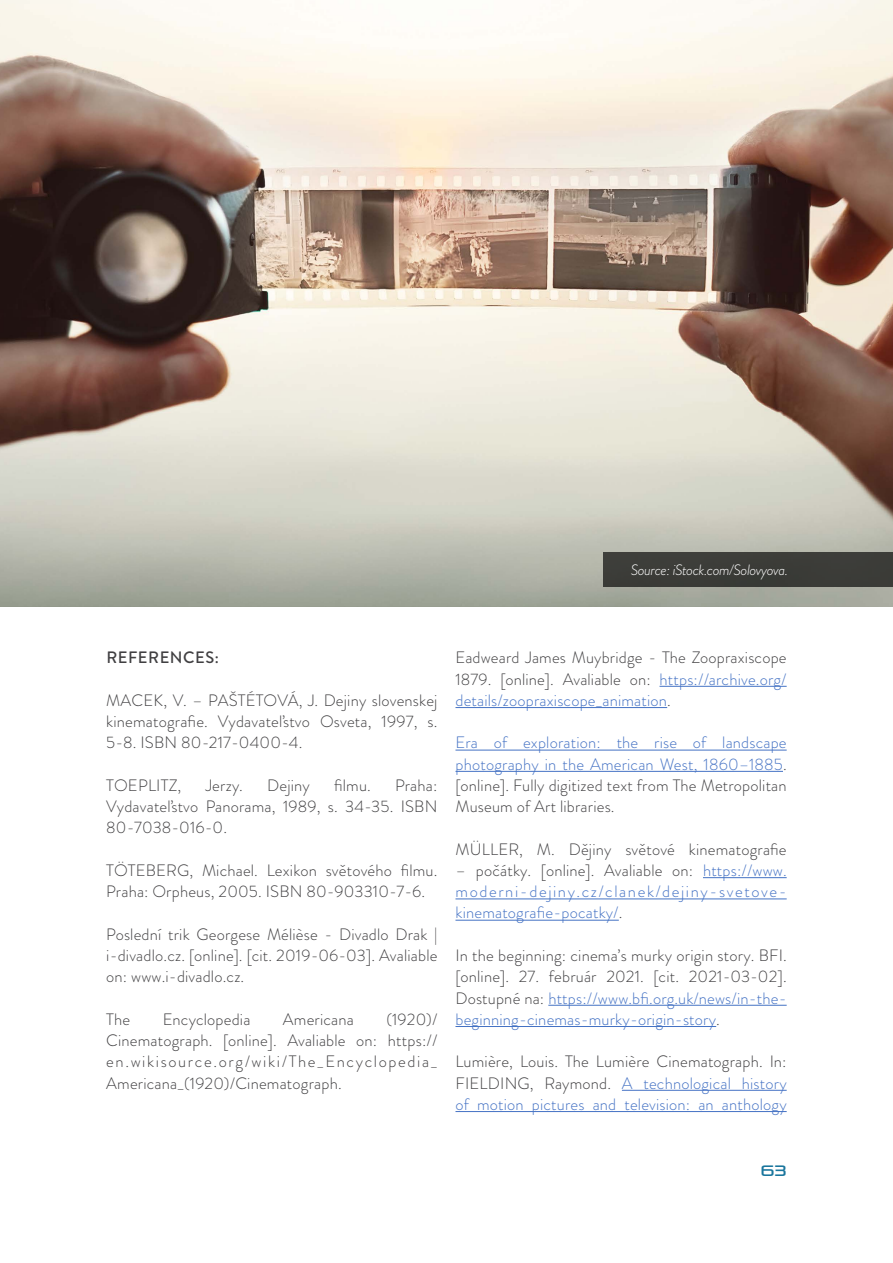
<style>
.page{position:relative;width:893px;height:1263px;background:#fff}
.page>*{position:absolute;margin:0;border:0;box-sizing:border-box;transform-origin:0 0}
.t1{font:300 16.5px/21.3px "Brandon Grotesque";letter-spacing:.01em;color:#414042;text-align:justify}
.t2{font:300 16.5px/21.3px "Brandon Grotesque";letter-spacing:.01em;color:#4472c4;text-align:justify}
.t3{font:500 16.5px "Brandon Grotesque";letter-spacing:.03em;color:#414042}
.t4{font:italic 300 15px "Brandon Grotesque";letter-spacing:-.03em;color:#fff}
.t5{font:15px "Pirulen Rg";color:#1a769d}
.s1{color:#4472c4}
.s2{color:#414042}
</style>
<div class="page">
<hr style="left:659px;top:686px;width:128px;height:1px;background:#4472c4">
<hr style="left:455px;top:707px;width:212px;height:1px;background:#4472c4">
<hr style="left:455px;top:750px;width:332px;height:1px;background:#4472c4">
<hr style="left:455px;top:771px;width:328px;height:1px;background:#4472c4">
<hr style="left:703px;top:877px;width:84px;height:1px;background:#4472c4">
<hr style="left:455px;top:898px;width:332px;height:1px;background:#4472c4">
<hr style="left:455px;top:920px;width:164px;height:1px;background:#4472c4">
<hr style="left:548px;top:1005px;width:239px;height:1px;background:#4472c4">
<hr style="left:455px;top:1026px;width:261px;height:1px;background:#4472c4">
<hr style="left:622px;top:1090px;width:165px;height:1px;background:#4472c4">
<hr style="left:455px;top:1111px;width:332px;height:1px;background:#4472c4">
<img style="left:0;top:0;width:893px;height:607px">
<div style="left:603px;top:553px;width:290px;height:34px;background:#3b3c38"></div>
<p class="t4" style="left:631px;top:559px;width:159px">Source: iStock.com/Solovyova.</p>
<p class="t3" style="left:106px;top:646px;width:114px">REFERENCES:</p>
<p class="t1" style="left:106px;top:690px;width:333px">MACEK, V. – PAŠTÉTOVÁ, J. Dejiny slovenskej kinematografie. Vydavateľstvo Osveta, 1997, s.<br>5-8. ISBN 80-217-0400-4.</p>
<p class="t1" style="left:106px;top:775px;width:77px">TOEPLITZ,</p>
<p class="t1" style="left:206px;top:775px;width:39px">Jerzy.</p>
<p class="t1" style="left:267px;top:775px;width:44px">Dejiny</p>
<p class="t1" style="left:334px;top:775px;width:38px">filmu.</p>
<p class="t1" style="left:106px;top:775px;width:333px;text-indent:289px">Praha:<br>Vydavateľstvo Panorama, 1989, s. 34-35. ISBN 80-7038-016-0.</p>
<p class="t1" style="left:106px;top:860px;width:333px">TÖTEBERG, Michael. Lexikon světového filmu.<br>Praha: Orpheus, 2005. ISBN 80-903310-7-6.</p>
<p class="t1" style="left:106px;top:923px;width:333px">Poslední trik Georgese Mélièse - Divadlo Drak | i-divadlo.cz. [online]. [cit. 2019-06-03]. Avaliable on: www.i-divadlo.cz.</p>
<p class="t1" style="left:106px;top:1008px;width:25px">The</p>
<p class="t1" style="left:163px;top:1008px;width:89px">Encyclopedia</p>
<p class="t1" style="left:283px;top:1008px;width:72px">Americana</p>
<p class="t1" style="left:106px;top:1008px;width:333px;text-indent:280px">(1920)/ Cinematograph. [online]. Avaliable on: https:// en.wikisource.org/wiki/The_Encyclopedia_ Americana_(1920)/Cinematograph.</p>
<p class="t1" style="left:455px;top:647px;width:333px">Eadweard James Muybridge - The Zoopraxiscope 1879. [online]. Avaliable on: <span class="s1">https://archive.org/ details/zoopraxiscope_animation</span>.</p>
<p class="t2" style="left:455px;top:732px;width:333px">Era of exploration: the rise of landscape photography in the American West, 1860–1885<span class="s2">. [online]. Fully digitized text from The Metropolitan Museum of Art libraries.</span></p>
<p class="t1" style="left:455px;top:838px;width:333px">MÜLLER, M. Dějiny světové kinematografie</p>
<p class="t2" style="left:455px;top:860px;width:333px"><span class="s2">– počátky. [online]. Avaliable on:</span> https://www. moderni-dejiny.cz/clanek/dejiny-svetove&shy;kinematografie-pocatky/<span class="s2">.</span></p>
<p class="t1" style="left:455px;top:945px;width:333px">In the beginning: cinema’s murky origin story. BFI. [online]. 27. február 2021. [cit. 2021-03-02].<br>Dostupné na: <span class="s1">https://www.bfi.org.uk/news/in-the&shy;beginning-cinemas-murky-origin-story</span>.</p>
<p class="t2" style="left:455px;top:1051px;width:333px"><span class="s2">Lumière, Louis. The Lumière Cinematograph. In:<br>FIELDING, Raymond.</span> A technological history of motion pictures and television: an anthology</p>
<p class="t5" style="left:761px;top:1161px;width:27px">63</p>
</div>
